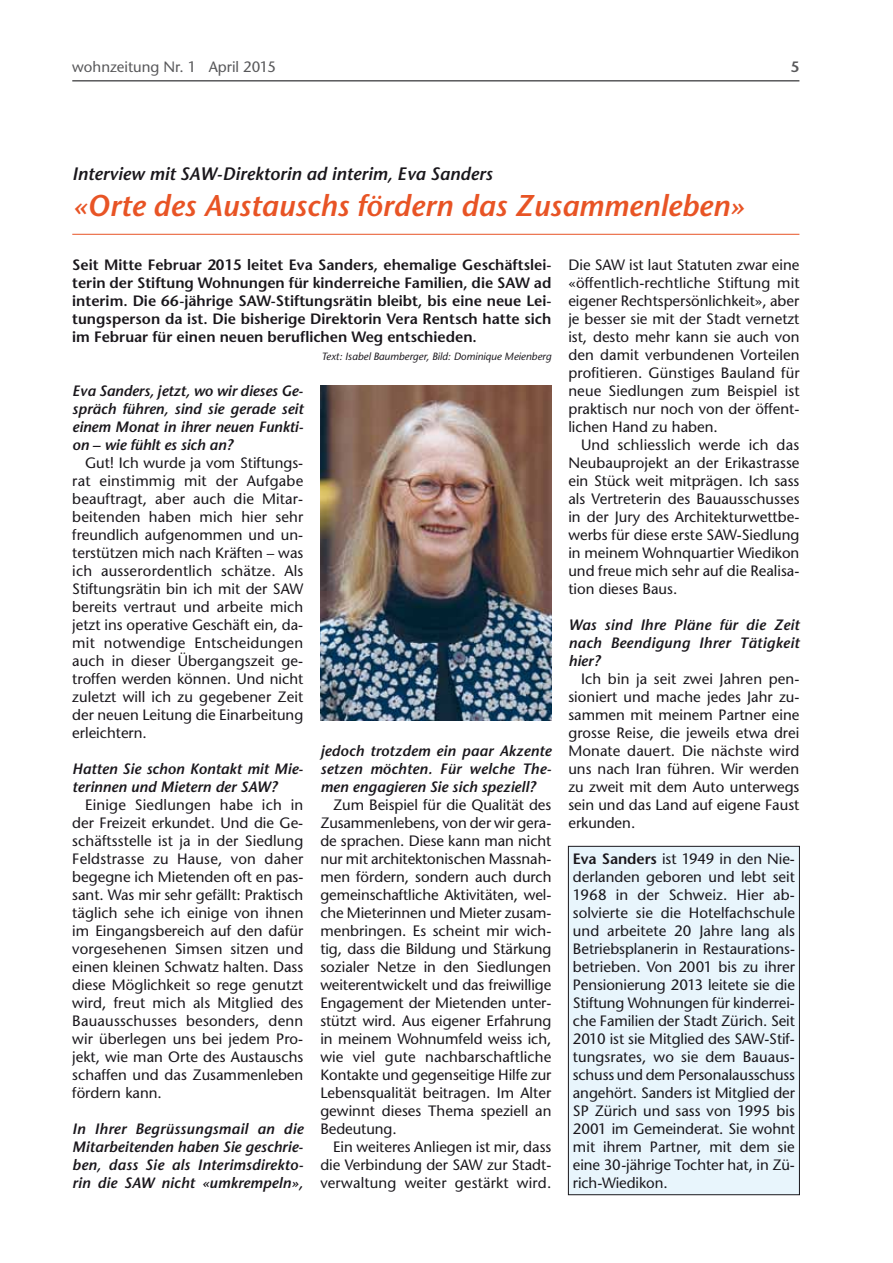
<style>
.page{position:relative;width:893px;height:1263px;background:#fff}
.page>*{position:absolute;margin:0;border:0;box-sizing:border-box;transform-origin:0 0}
.t1{font:italic 600 30px "Stone Sans";color:#e85425}
.t2{font:italic 600 18px "Stone Sans";color:#1a171c}
.t3{font:15px/18px "Stone Sans";color:#1a171c;text-align:justify}
.t4{font:italic 600 15px/18px "Stone Sans";color:#1a171c;text-align:justify}
.t5{font:600 15px/18px "Stone Sans";color:#1a171c;text-align:justify}
.t6{font:15px "Stone Sans";color:#58585a}
.t7{font:600 15px "Stone Sans";color:#58585a}
.t8{font:italic 10.5px "Stone Sans";color:#1a171c}
.s1{font-weight:600}
</style>
<div class="page">
<hr style="left:72px;top:80px;width:727px;height:2px;background:#58585a">
<hr style="left:72px;top:234px;width:727px;height:1px;background:#e85425">
<img style="left:320px;top:385px;width:231px;height:335px">
<div style="left:568px;top:846px;width:231px;height:349px;background:#e8f5fc"></div>
<div style="left:568px;top:846px;width:232px;height:349px;border:1px solid #1a171c"></div>
<p class="t6" style="left:72px;top:58px;width:205px">wohnzeitung Nr. 1 April 2015</p>
<p class="t7" style="left:791px;top:57px;width:10px">5</p>
<p class="t2" style="left:72px;top:163px;width:422px">Interview mit SAW-Direktorin ad interim, Eva Sanders</p>
<h1 class="t1" style="left:72px;top:187px;width:674px">«Orte des Austauschs fördern das Zusammenleben»</h1>
<p class="t5" style="left:72px;top:256px;width:481px">Seit Mitte Februar 2015 leitet Eva Sanders, ehemalige Geschäftslei&shy;terin der Stiftung Wohnungen für kinderreiche Familien, die SAW ad interim. Die 66-jährige SAW-Stiftungsrätin bleibt, bis eine neue Lei&shy;tungsperson da ist. Die bisherige Direktorin Vera Rentsch hatte sich im Februar für einen neuen beruflichen Weg entschieden.</p>
<p class="t8" style="left:321px;top:350px;width:232px">Text: Isabel Baumberger, Bild: Dominique Meienberg</p>
<p class="t4" style="left:72px;top:382px;width:233px">Eva Sanders, jetzt, wo wir dieses Ge&shy;spräch führen, sind sie gerade seit einem Monat in ihrer neuen Funkti&shy;on – wie fühlt es sich an?</p>
<p class="t3" style="left:72px;top:454px;width:233px;text-indent:13px">Gut! Ich wurde ja vom Stiftungs&shy;rat einstimmig mit der Aufgabe beauftragt, aber auch die Mitar&shy;beitenden haben mich hier sehr freundlich aufgenommen und un&shy;terstützen mich nach Kräften – was ich ausserordentlich schätze. Als Stiftungsrätin bin ich mit der SAW bereits vertraut und arbeite mich jetzt ins operative Geschäft ein, da&shy;mit notwendige Entscheidungen auch in dieser Übergangszeit ge&shy;troffen werden können. Und nicht zuletzt will ich zu gegebener Zeit der neuen Leitung die Einarbeitung erleichtern.</p>
<p class="t4" style="left:72px;top:760px;width:233px">Hatten Sie schon Kontakt mit Mie&shy;terinnen und Mietern der SAW?</p>
<p class="t3" style="left:72px;top:796px;width:233px;text-indent:13px">Einige Siedlungen habe ich in der Freizeit erkundet. Und die Ge&shy;schäftsstelle ist ja in der Siedlung Feldstrasse zu Hause, von daher begegne ich Mietenden oft en pas&shy;sant. Was mir sehr gefällt: Praktisch täglich sehe ich einige von ihnen im Eingangsbereich auf den dafür vorgesehenen Simsen sitzen und einen kleinen Schwatz halten. Dass diese Möglichkeit so rege genutzt wird, freut mich als Mitglied des Bauausschusses besonders, denn wir überlegen uns bei jedem Pro&shy;jekt, wie man Orte des Austauschs schaffen und das Zusammenleben fördern kann.</p>
<p class="t4" style="left:72px;top:1120px;width:233px">In Ihrer Begrüssungsmail an die Mitarbeitenden haben Sie geschrie&shy;ben, dass Sie als Interimsdirekto&shy;rin die SAW nicht «umkrempeln»,</p>
<p class="t4" style="left:320px;top:742px;width:233px">jedoch trotzdem ein paar Akzente setzen möchten. Für welche The&shy;men engagieren Sie sich speziell?</p>
<p class="t3" style="left:320px;top:796px;width:233px;text-indent:13px">Zum Beispiel für die Qualität des Zusammenlebens, von der wir gera&shy;de sprachen. Diese kann man nicht nur mit architektonischen Massnah&shy;men fördern, sondern auch durch gemeinschaftliche Aktivitäten, wel&shy;che Mieterinnen und Mieter zusam&shy;menbringen. Es scheint mir wich&shy;tig, dass die Bildung und Stärkung sozialer Netze in den Siedlungen weiterentwickelt und das freiwillige Engagement der Mietenden unter&shy;stützt wird. Aus eigener Erfahrung in meinem Wohnumfeld weiss ich, wie viel gute nachbarschaftliche Kontakte und gegenseitige Hilfe zur Lebensqualität beitragen. Im Alter gewinnt dieses Thema speziell an Bedeutung.</p>
<p class="t3" style="left:320px;top:1138px;width:233px;text-indent:13px">Ein weiteres Anliegen ist mir, dass die Verbindung der SAW zur Stadt&shy;verwaltung weiter gestärkt wird.</p>
<p class="t3" style="left:568px;top:256px;width:233px">Die SAW ist laut Statuten zwar eine «öffentlich-rechtliche Stiftung mit eigener Rechtspersönlichkeit», aber je besser sie mit der Stadt vernetzt ist, desto mehr kann sie auch von den damit verbundenen Vorteilen profitieren. Günstiges Bauland für neue Siedlungen zum Beispiel ist praktisch nur noch von der öffent&shy;lichen Hand zu haben.</p>
<p class="t3" style="left:568px;top:436px;width:233px;text-indent:13px">Und schliesslich werde ich das Neubauprojekt an der Erikastrasse ein Stück weit mitprägen. Ich sass als Vertreterin des Bauausschusses in der Jury des Architekturwettbe&shy;werbs für diese erste SAW-Siedlung in meinem Wohnquartier Wiedikon und freue mich sehr auf die Realisa&shy;tion dieses Baus.</p>
<p class="t4" style="left:568px;top:616px;width:233px">Was sind Ihre Pläne für die Zeit nach Beendigung Ihrer Tätigkeit hier?</p>
<p class="t3" style="left:568px;top:670px;width:233px;text-indent:13px">Ich bin ja seit zwei Jahren pen&shy;sioniert und mache jedes Jahr zu&shy;sammen mit meinem Partner eine grosse Reise, die jeweils etwa drei Monate dauert. Die nächste wird uns nach Iran führen. Wir werden zu zweit mit dem Auto unterwegs sein und das Land auf eigene Faust erkunden.</p>
<p class="t3" style="left:573px;top:850px;width:224px"><span class="s1">Eva Sanders</span> ist 1949 in den Nie&shy;derlanden geboren und lebt seit 1968 in der Schweiz. Hier ab&shy;solvierte sie die Hotelfachschule und arbeitete 20 Jahre lang als Betriebsplanerin in Restaurations&shy;betrieben. Von 2001 bis zu ihrer Pensionierung 2013 leitete sie die Stiftung Wohnungen für kinderrei&shy;che Familien der Stadt Zürich. Seit 2010 ist sie Mitglied des SAW-Stif&shy;tungsrates, wo sie dem Bauaus&shy;schuss und dem Personalausschuss angehört. Sanders ist Mitglied der SP Zürich und sass von 1995 bis 2001 im Gemeinderat. Sie wohnt mit ihrem Partner, mit dem sie eine 30-jährige Tochter hat, in Zü&shy;rich-Wiedikon.</p>
</div>
